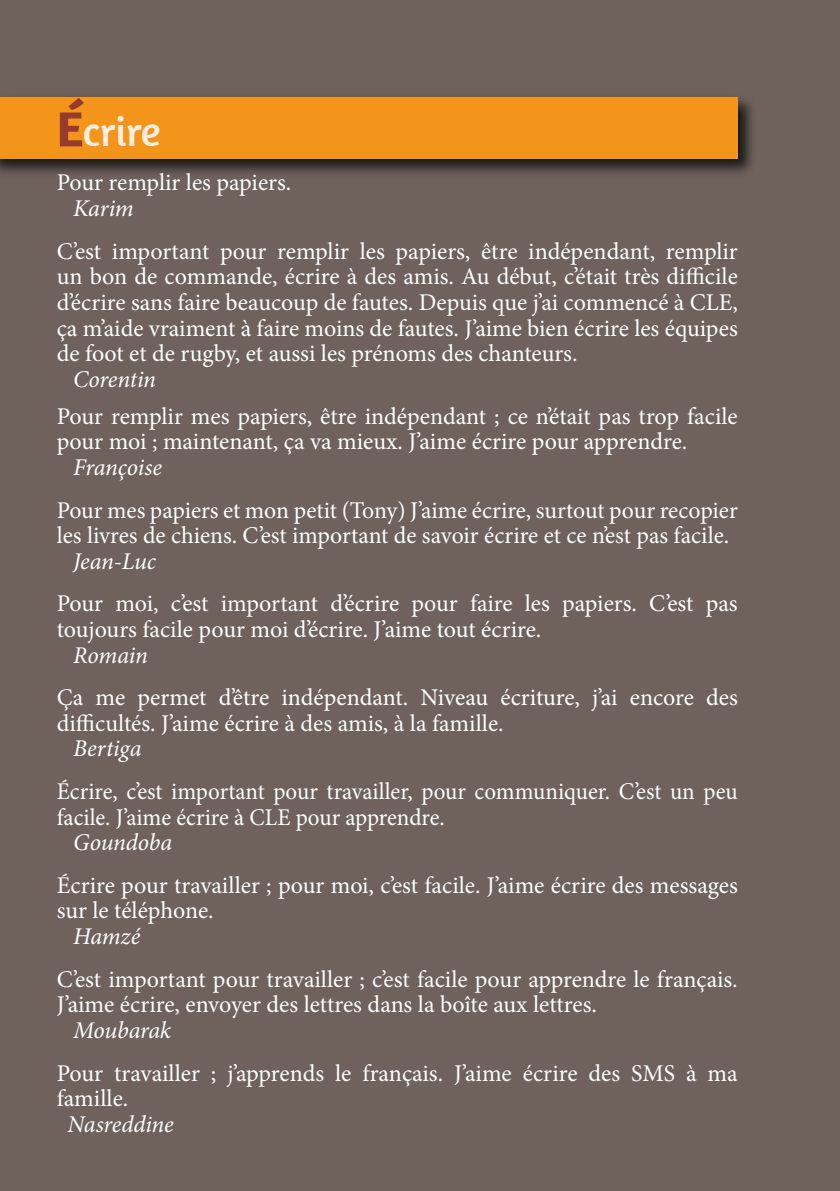
<style>
.page{position:relative;width:840px;height:1191px;background:#fff}
.page>*{position:absolute;margin:0;border:0;box-sizing:border-box;transform-origin:0 0}
.t1{font:42px "Amaranth";color:#feeee2}
.t2{font:24px/25.6px "Minion Pro";color:#fff}
.t3{font:24px/25.6px "Minion Pro";color:#fff;scale:.96 1}
.t4{font:italic 24px "Minion Pro";letter-spacing:-.01em;color:#fff}
.s1{font-weight:700;font-size:50px;color:#963b2e}
</style>
<div class="page">
<div style="left:0;top:0;width:839px;height:1191px;background:#6f625d"></div>
<div style="left:0;top:95px;width:756px;height:83px;background:#000;opacity:.75"></div>
<div style="left:0;top:98px;width:737px;height:61px;background:#f4951b"></div>
<h1 class="t1" style="left:57px;top:107px;width:105px"><span class="s1">é</span>crire</h1>
<p class="t2" style="left:57px;top:170px;width:236px">Pour remplir les papiers.</p>
<p class="t4" style="left:73px;top:192px;width:62px">Karim</p>
<p class="t2" style="left:57px;top:238px;width:682px;text-align:justify">C’est important pour remplir les papiers, être indépendant, remplir un bon de commande, écrire à des amis. Au début, c’était très difficile d’écrire sans faire beaucoup de fautes. Depuis que j’ai commencé à CLE, ça m’aide vraiment à faire moins de fautes. J’aime bien écrire les équipes de foot et de rugby, et aussi les prénoms des chanteurs.</p>
<p class="t4" style="left:73px;top:363px;width:84px">Corentin</p>
<p class="t2" style="left:57px;top:403px;width:682px">Pour remplir mes papiers, être indépendant ; ce n’était pas trop facile pour moi ; maintenant, ça va mieux. J’aime écrire pour apprendre.</p>
<p class="t4" style="left:73px;top:451px;width:90px">Françoise</p>
<p class="t2" style="left:57px;top:497px;width:682px">Pour mes papiers et mon petit (Tony) J’aime écrire, surtout pour recopier les livres de chiens. C’est important de savoir écrire et ce n’est pas facile.</p>
<p class="t4" style="left:73px;top:544px;width:84px">Jean-Luc</p>
<p class="t2" style="left:57px;top:591px;width:682px">Pour moi, c’est important d’écrire pour faire les papiers. C’est pas toujours facile pour moi d’écrire. J’aime tout écrire.</p>
<p class="t4" style="left:73px;top:638px;width:76px">Romain</p>
<p class="t2" style="left:57px;top:685px;width:682px">Ça me permet d’être indépendant. Niveau écriture, j’ai encore des difficultés. J’aime écrire à des amis, à la famille.</p>
<p class="t4" style="left:73px;top:732px;width:70px">Bertiga</p>
<p class="t3" style="left:57px;top:778px;width:710px">Écrire, c’est important pour travailler, pour communiquer. C’est un peu facile. J’aime écrire à CLE pour apprendre.</p>
<p class="t4" style="left:73px;top:826px;width:100px">Goundoba</p>
<p class="t2" style="left:57px;top:872px;width:682px">Écrire pour travailler ; pour moi, c’est facile. J’aime écrire des messages sur le téléphone.</p>
<p class="t4" style="left:73px;top:920px;width:69px">Hamzé</p>
<p class="t2" style="left:57px;top:966px;width:682px">C’est important pour travailler ; c’est facile pour apprendre le français.<br>J’aime écrire, envoyer des lettres dans la boîte aux lettres.</p>
<p class="t4" style="left:73px;top:1014px;width:99px">Moubarak</p>
<p class="t2" style="left:57px;top:1060px;width:682px">Pour travailler ; j’apprends le français. J’aime écrire des SMS à ma famille.</p>
<p class="t4" style="left:68px;top:1107px;width:108px">Nasreddine</p>
</div>
